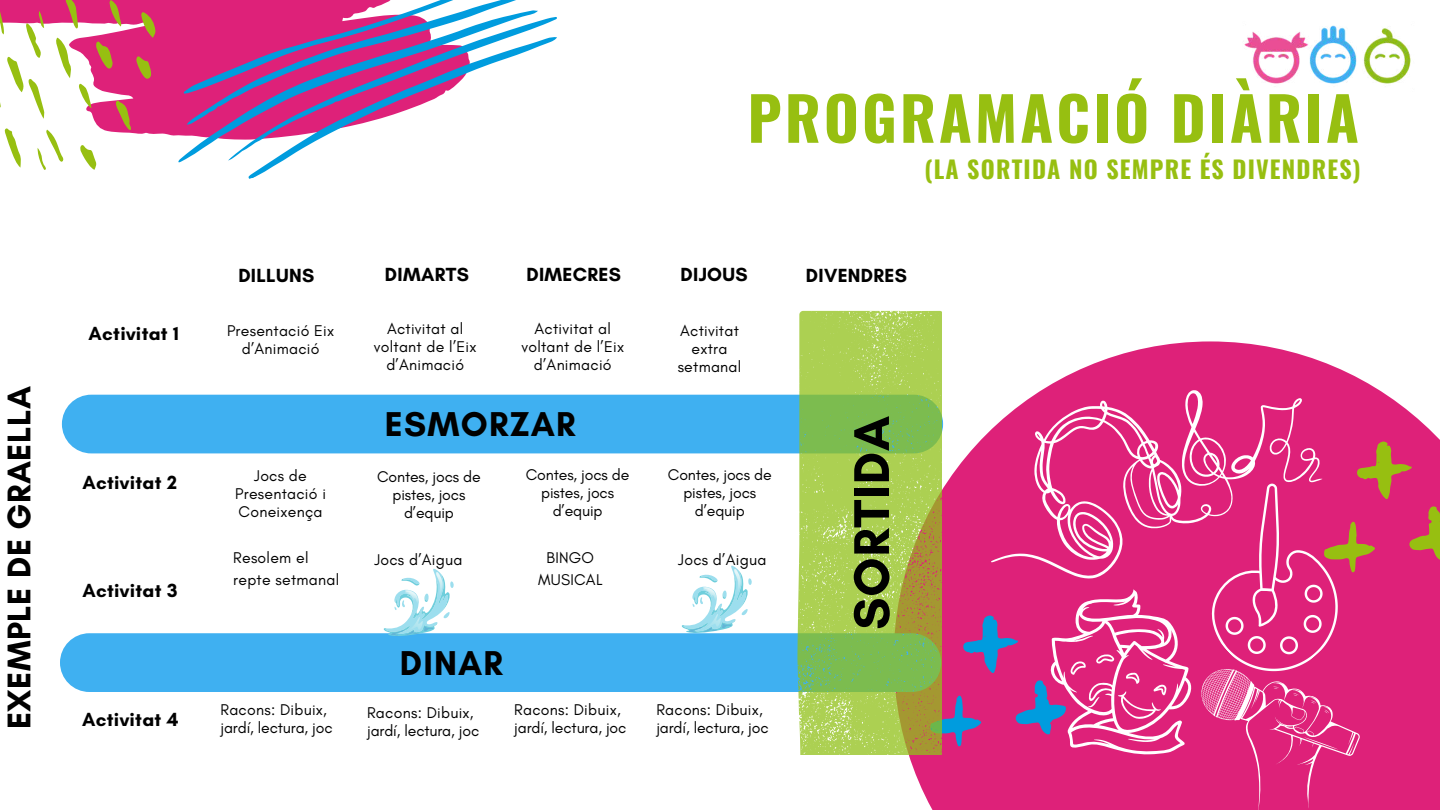
<style>
.page{position:relative;width:1440px;height:810px;background:#fff}
.page>*{position:absolute;margin:0;border:0;box-sizing:border-box;transform-origin:0 0}
.t1{font:700 60px "Oswald";letter-spacing:.05em;color:#97bf11}
.t2{font:700 51.1px "Glacial Indifference";letter-spacing:.015em;color:#000}
.t3{font:700 35.1px "Glacial Indifference";letter-spacing:.035em;color:#000}
.t4{font:700 33.4px "Glacial Indifference";letter-spacing:.015em;color:#000}
.t5{font:700 24px "Oswald";letter-spacing:.05em;color:#97bf11}
.t6{font:700 19.4px "Glacial Indifference";letter-spacing:.015em;color:#000}
.t7{font:15.9px/18px "Glacial Indifference";letter-spacing:-.01em;color:#000}
.t8{font:15.9px/18px "Glacial Indifference";letter-spacing:.015em;color:#000;text-align:center}
</style>
<div class="page">
<svg style="left:894px;top:341px;width:546px;height:464px"></svg>
<svg style="left:158px;top:0;width:18px;height:134px"></svg>
<svg style="left:164px;top:8px;width:374px;height:155px;fill:#de2179"></svg>
<svg style="left:234px;top:160px;width:304px;height:19px"></svg>
<svg style="left:214px;top:16px;width:343px;height:144px"></svg>
<svg style="left:176px;top:0;width:359px;height:125px"></svg>
<svg style="left:0;top:0;width:158px;height:170px"></svg>
<div style="left:62px;top:395px;width:881px;height:58px;background:#3fb0f1;border-radius:29px"></div>
<div style="left:60px;top:633px;width:881px;height:59px;background:#3fb0f1;border-radius:29px"></div>
<svg style="left:798px;top:311px;width:144px;height:443px;background:#a1c757"></svg>
<svg style="left:382px;top:568px;width:72px;height:68px"></svg>
<img style="left:407px;top:617px;width:16px;height:14px">
<svg style="left:681px;top:565px;width:72px;height:69px"></svg>
<img style="left:705px;top:614px;width:16px;height:14px">
<img style="left:1244px;top:25px;width:167px;height:59px">
<svg style="left:930px;top:442px;width:510px;height:368px;background:#d8377f"></svg>
<svg style="left:991px;top:390px;width:332px;height:189px;background:#e23c89"></svg>
<h3 class="t4" style="left:-1px;top:729px;width:345px;rotate:-90deg">EXEMPLE DE GRAELLA</h3>
<p class="t6" style="left:89px;top:322px;width:92px">Activitat 1</p>
<p class="t6" style="left:82px;top:470px;width:96px">Activitat 2</p>
<p class="t6" style="left:82px;top:578px;width:97px">Activitat 3</p>
<p class="t6" style="left:82px;top:708px;width:98px">Activitat 4</p>
<h1 class="t1" style="left:748px;top:71px;width:613px">PROGRAMACIÓ DIÀRIA</h1>
<h3 class="t5" style="left:924px;top:150px;width:438px">(LA SORTIDA NO SEMPRE ÉS DIVENDRES)</h3>
<p class="t6" style="left:238px;top:264px;width:77px">DILLUNS</p>
<p class="t6" style="left:385px;top:262px;width:85px">DIMARTS</p>
<p class="t6" style="left:526px;top:262px;width:96px">DIMECRES</p>
<p class="t6" style="left:806px;top:264px;width:103px">DIVENDRES</p>
<p class="t6" style="left:681px;top:262px;width:69px">DIJOUS</p>
<p class="t8" style="left:227px;top:322px;width:109px">Presentació Eix d’Animació</p>
<p class="t8" style="left:235px;top:467px;width:92px">Jocs de<br>Presentació i<br>Coneixença</p>
<p class="t8" style="left:374px;top:319px;width:104px">Activitat al voltant de l’Eix d’Animació</p>
<p class="t8" style="left:521px;top:319px;width:104px">Activitat al voltant de l’Eix d’Animació</p>
<h3 class="t3" style="left:385px;top:403px;width:192px">ESMORZAR</h3>
<p class="t7" style="left:377px;top:467px;width:105px;text-align:center">Contes, jocs de pistes, jocs d’equip</p>
<p class="t7" style="left:526px;top:465px;width:105px;text-align:center">Contes, jocs de pistes, jocs d’equip</p>
<p class="t8" style="left:233px;top:547px;width:107px;line-height:21.8px;text-align:left">Resolem el repte setmanal</p>
<p class="t8" style="left:538px;top:547px;width:66px;line-height:21.8px">BINGO<br>MUSICAL</p>
<p class="t8" style="left:374px;top:551px;width:90px">Jocs d’Aigua</p>
<h3 class="t3" style="left:400px;top:641px;width:116px">DIN<sub>D</sub>A<sub>IN</sub>R<sub>AR</sub></h3>
<p class="t8" style="left:678px;top:322px;width:65px">Activitat extra setmanal</p>
<p class="t7" style="left:668px;top:465px;width:105px;text-align:center">Contes, jocs de pistes, jocs d’equip</p>
<p class="t8" style="left:678px;top:551px;width:90px">Jocs d’Aigua</p>
<p class="t7" style="left:220px;top:701px;width:114px">Racons: Dibuix, jardí, lectura, joc</p>
<p class="t7" style="left:367px;top:703px;width:114px">Racons: Dibuix, jardí, lectura, joc</p>
<p class="t7" style="left:514px;top:701px;width:114px">Racons: Dibuix, jardí, lectura, joc</p>
<p class="t7" style="left:656px;top:701px;width:114px">Racons: Dibuix, jardí, lectura, joc</p>
<h2 class="t2" style="left:840px;top:630px;width:215px;rotate:-90deg">SORTIDA</h2>
</div>
